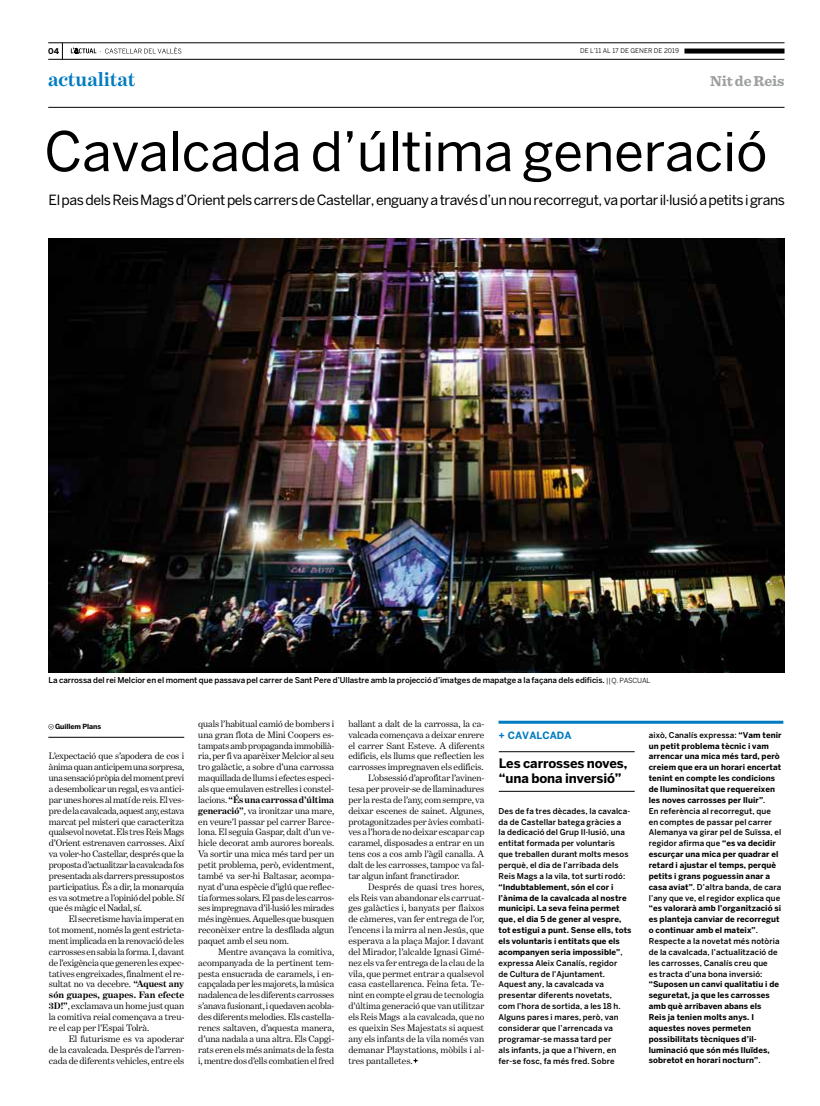
<style>
.page{position:relative;width:820px;height:1106px;background:#fff}
.page>*{position:absolute;margin:0;border:0;box-sizing:border-box;transform-origin:0 0}
.t1{font:54px "Benton Sans";letter-spacing:-.005em;color:#000}
.t2{font:700 20px "Benton Modern One";letter-spacing:-.005em;color:#007bc0}
.t3{font:700 15px "Sentinel";letter-spacing:-.005em;color:#9c9e9f}
.t4{font:14px "Benton Sans";letter-spacing:-.03em;color:#000}
.t5{font:700 13px/15px "Benton Sans";letter-spacing:-.01em;color:#000}
.t6{font:700 10px "Benton Sans";letter-spacing:.005em;color:#007bc0}
.t7{font:9.5px/10.9px "Benton Modern One";letter-spacing:-.005em;color:#000;text-align:justify}
.t8{font:500 8px/10.9px "Benton Sans";letter-spacing:.01em;color:#000}
.t9{font:700 8px/10.9px "Benton Sans";letter-spacing:.01em;color:#000}
.t10{font:700 7px "Benton Sans";letter-spacing:-.01em;color:#000}
.t11{font:6.5px "Benton Sans";letter-spacing:.005em;color:#000}
.s1{font-weight:400;font-size:7px}
.s2{font-weight:700}
.s3{font-weight:500}
</style>
<div class="page">
<svg style="left:62px;top:44px;width:1px;height:15px"></svg>
<hr style="left:48px;top:107px;width:736px;height:1px;background:#000">
<hr style="left:48px;top:43px;width:736px;height:1px;background:#000">
<hr style="left:48px;top:59px;width:736px;height:1px;background:#000">
<div style="left:684px;top:49px;width:100px;height:5px;background:#000"></div>
<svg style="left:71px;top:47px;width:110px;height:7px"></svg>
<hr style="left:603px;top:0;width:150px;height:1px;background:#000">
<svg style="left:48px;top:724px;width:6px;height:5px"></svg>
<hr style="left:48px;top:737px;width:136px;height:1px;background:#000">
<svg style="left:413px;top:1058px;width:5px;height:5px"></svg>
<hr style="left:498px;top:720px;width:285px;height:3px;background:#007bc0">
<hr style="left:498px;top:751px;width:136px;height:1px;background:#000">
<hr style="left:498px;top:791px;width:136px;height:1px;background:#000">
<img style="left:48px;top:238px;width:736px;height:434px">
<p class="t9" style="left:48px;top:46px;width:13px">04</p>
<p class="t11" style="left:579px;top:47px;width:100px">DE L’11 AL 17 DE GENER DE 2019</p>
<h2 class="t2" style="left:48px;top:68px;width:89px">actualitat</h2>
<h3 class="t3" style="left:709px;top:69px;width:76px">Nit de Reis</h3>
<h1 class="t1" style="left:44px;top:119px;width:724px">Cavalcada d’última generació</h1>
<h3 class="t4" style="left:49px;top:191px;width:737px">El pas dels Reis Mags d’Orient pels carrers de Castellar, enguany a través d’un nou recorregut, va portar il·lusió a petits i grans</h3>
<p class="t8" style="left:48px;top:675px;width:603px">La carrossa del rei Melcior en el moment que passava pel carrer de Sant Pere d’Ullastre amb la projecció d’imatges de mapatge a la façana dels edificis. <span class="s1">|| Q. PASCUAL</span></p>
<p class="t7" style="left:348px;top:718px;width:137px">ballant a dalt de la carrossa, la ca-</p>
<p class="t7" style="left:348px;top:729px;width:137px">valcada començava a deixar enrere</p>
<p class="t7" style="left:348px;top:739px;width:137px">el carrer Sant Esteve. A diferents</p>
<p class="t7" style="left:348px;top:750px;width:137px">edificis, els llums que reflectien les</p>
<p class="t7" style="left:348px;top:761px;width:137px">carrosses impregnaven els edificis.</p>
<p class="t7" style="left:368px;top:772px;width:117px">L’obsessió d’aprofitar l’avinen-</p>
<p class="t7" style="left:348px;top:783px;width:137px">tesa per proveir-se de llaminadures</p>
<p class="t7" style="left:348px;top:794px;width:137px">per la resta de l’any, com sempre, va</p>
<p class="t7" style="left:348px;top:805px;width:137px">deixar escenes de sainet. Algunes,</p>
<p class="t7" style="left:348px;top:815px;width:137px">protagonitzades per àvies combati-</p>
<p class="t7" style="left:348px;top:826px;width:137px">ves a l’hora de no deixar escapar cap</p>
<p class="t7" style="left:348px;top:837px;width:137px">caramel, disposades a entrar en un</p>
<p class="t7" style="left:348px;top:848px;width:137px">tens cos a cos amb l’àgil canalla. A</p>
<p class="t7" style="left:348px;top:859px;width:137px">dalt de les carrosses, tampoc va fal-</p>
<p class="t7" style="left:348px;top:870px;width:113px">tar algun infant franctirador.</p>
<p class="t7" style="left:368px;top:881px;width:117px">Després de quasi tres hores,</p>
<p class="t7" style="left:348px;top:891px;width:137px">els Reis van abandonar els carruat-</p>
<p class="t7" style="left:348px;top:902px;width:137px">ges galàctics i, banyats per flaixos</p>
<p class="t7" style="left:348px;top:913px;width:137px">de càmeres, van fer entrega de l’or,</p>
<p class="t7" style="left:348px;top:924px;width:137px">l’encens i la mirra al nen Jesús, que</p>
<p class="t7" style="left:348px;top:935px;width:137px">esperava a la plaça Major. I davant</p>
<p class="t7" style="left:348px;top:946px;width:137px">del Mirador, l’alcalde Ignasi Gimé-</p>
<p class="t7" style="left:348px;top:957px;width:137px">nez els va fer entrega de la clau de la</p>
<p class="t7" style="left:348px;top:967px;width:137px">vila, que permet entrar a qualsevol</p>
<p class="t7" style="left:348px;top:978px;width:137px">casa castellarenca. Feina feta. Te-</p>
<p class="t7" style="left:348px;top:989px;width:137px">nint en compte el grau de tecnologia</p>
<p class="t7" style="left:348px;top:1000px;width:137px">d’última generació que van utilitzar</p>
<p class="t7" style="left:348px;top:1011px;width:137px">els Reis Mags a la cavalcada, que no</p>
<p class="t7" style="left:348px;top:1022px;width:137px">es queixin Ses Majestats si aquest</p>
<p class="t7" style="left:348px;top:1033px;width:137px">any els infants de la vila només van</p>
<p class="t7" style="left:348px;top:1043px;width:137px">demanar Playstations, mòbils i al-</p>
<p class="t7" style="left:348px;top:1054px;width:66px">tres pantalletes.</p>
<p class="t7" style="left:198px;top:718px;width:137px">quals l’habitual camió de bombers i una gran flota de Mini Coopers es&shy;tampats amb propaganda immobilià&shy;ria, per fi va aparèixer Melcior al seu tro galàctic, a sobre d’una carrossa maquillada de llums i efectes especi&shy;als que emulaven estrelles i constel· lacions. <span class="s2">“És una carrossa d’última generació”</span>, va ironitzar una mare, en veure’l passar pel carrer Barce&shy;lona. El seguia Gaspar, dalt d’un ve&shy;hicle decorat amb aurores boreals.<br>Va sortir una mica més tard per un petit problema, però, evidentment, també va ser-hi Baltasar, acompa&shy;nyat d’una espècie d’iglú que reflec&shy;tia formes solars. El pas de les carros&shy;ses impregnava d’il·lusió les mirades més ingènues. Aquelles que busquen reconèixer entre la desfilada algun paquet amb el seu nom.</p>
<p class="t7" style="left:198px;top:946px;width:137px;text-indent:20px">Mentre avançava la comitiva, acompanyada de la pertinent tem&shy;pesta ensucrada de caramels, i en&shy;capçalada per les majorets, la música nadalenca de les diferents carrosses s’anava fusionant, i quedaven acobla&shy;des diferents melodies. Els castella&shy;rencs saltaven, d’aquesta manera, d’una nadala a una altra. Els Capgi&shy;rats eren els més animats de la festa i, mentre dos d’ells combatien el fred</p>
<p class="t10" style="left:55px;top:722px;width:48px">Guillem Plans</p>
<p class="t9" style="left:648px;top:729px;width:134px"><span class="s3">això, Canalís expressa:</span> “Vam tenir un petit problema tècnic i vam arrencar una mica més tard, però creiem que era un horari encertat tenint en compte les condicions de lluminositat que requereixen les noves carrosses per lluir”<span class="s3">.<br>En referència al recorregut, que en comptes de passar pel carrer<br>Alemanya va girar pel de Suïssa, el regidor afirma que</span> “es va decidir escurçar una mica per quadrar el retard i ajustar el temps, perquè petits i grans poguessin anar a casa aviat”<span class="s3">. D’altra banda, de cara l’any que ve, el regidor explica que</span></p>
<p class="t8" style="left:648px;top:903px;width:134px"><span class="s2">“es valorarà amb l’organització si es planteja canviar de recorregut o continuar amb el mateix”</span>.<br>Respecte a la novetat més notòria de la cavalcada, l’actualització de les carrosses, Canalís creu que<br>es tracta d’una bona inversió:</p>
<p class="t9" style="left:648px;top:979px;width:132px">“Suposen un canvi qualitatiu i de seguretat, ja que les carrosses amb què arribaven abans els<br>Reis ja tenien molts anys. I aquestes noves permeten possibilitats tècniques d’il· luminació que són més lluïdes, sobretot en horari nocturn”<span class="s3">.</span></p>
<p class="t6" style="left:498px;top:729px;width:74px">+ CAVALCADA</p>
<p class="t7" style="left:49px;top:750px;width:137px">L’expectació que s’apodera de cos i ànima quan anticipem una sorpresa, una sensació pròpia del moment previ a desembolicar un regal, es va antici&shy;par unes hores al matí de reis. El ves&shy;pre de la cavalcada, aquest any, estava marcat pel misteri que caracteritza qualsevol novetat. Els tres Reis Mags d’Orient estrenaven carrosses. Així va voler-ho Castellar, després que la proposta d’actualitzar la cavalcada fos presentada als darrers pressupostos participatius. És a dir, la monarquia es va sotmetre a l’opinió del poble. Sí que és màgic el Nadal, sí.</p>
<p class="t7" style="left:49px;top:913px;width:137px;text-indent:20px">El secretisme havia imperat en tot moment, només la gent estricta&shy;ment implicada en la renovació de les carrosses en sabia la forma. I, davant de l’exigència que generen les expec&shy;tatives engreixades, finalment el re&shy;sultat no va decebre. <span class="s2">“Aquest any són guapes, guapes. Fan efecte 3D!”</span>, exclamava un home just quan la comitiva reial començava a treu&shy;re el cap per l’Espai Tolrà.</p>
<p class="t7" style="left:49px;top:1033px;width:137px;text-indent:20px">El futurisme es va apoderar de la cavalcada. Després de l’arren&shy;cada de diferents vehicles, entre els</p>
<h3 class="t5" style="left:498px;top:755px;width:130px">Les carrosses noves, “una bona inversió”</h3>
<p class="t8" style="left:498px;top:805px;width:133px">Des de fa tres dècades, la cavalca&shy;da de Castellar batega gràcies a<br>la dedicació del Grup Il·lusió, una entitat formada per voluntaris que treballen durant molts mesos perquè, el dia de l’arribada dels Reis Mags a la vila, tot surti rodó:</p>
<p class="t8" style="left:498px;top:881px;width:134px"><span class="s2">“I ndubtablement, són el cor i l’ànima de la cavalcada al nostre municipi. La seva feina permet que, el dia 5 de gener al vespre, tot estigui a punt. Sense ells, tots els voluntaris i entitats que els acompanyen seria impossible”</span>, expressa Aleix Canalís, regidor<br>de Cultura de l’Ajuntament.<br>Aquest any, la cavalcada va presentar diferents novetats,<br>com l’hora de sortida, a les 18 h.<br>Alguns pares i mares, però, van considerar que l’arrencada va programar-se massa tard per<br>als infants, ja que a l’hivern, en fer-se fosc, fa més fred. Sobre</p>
</div>
